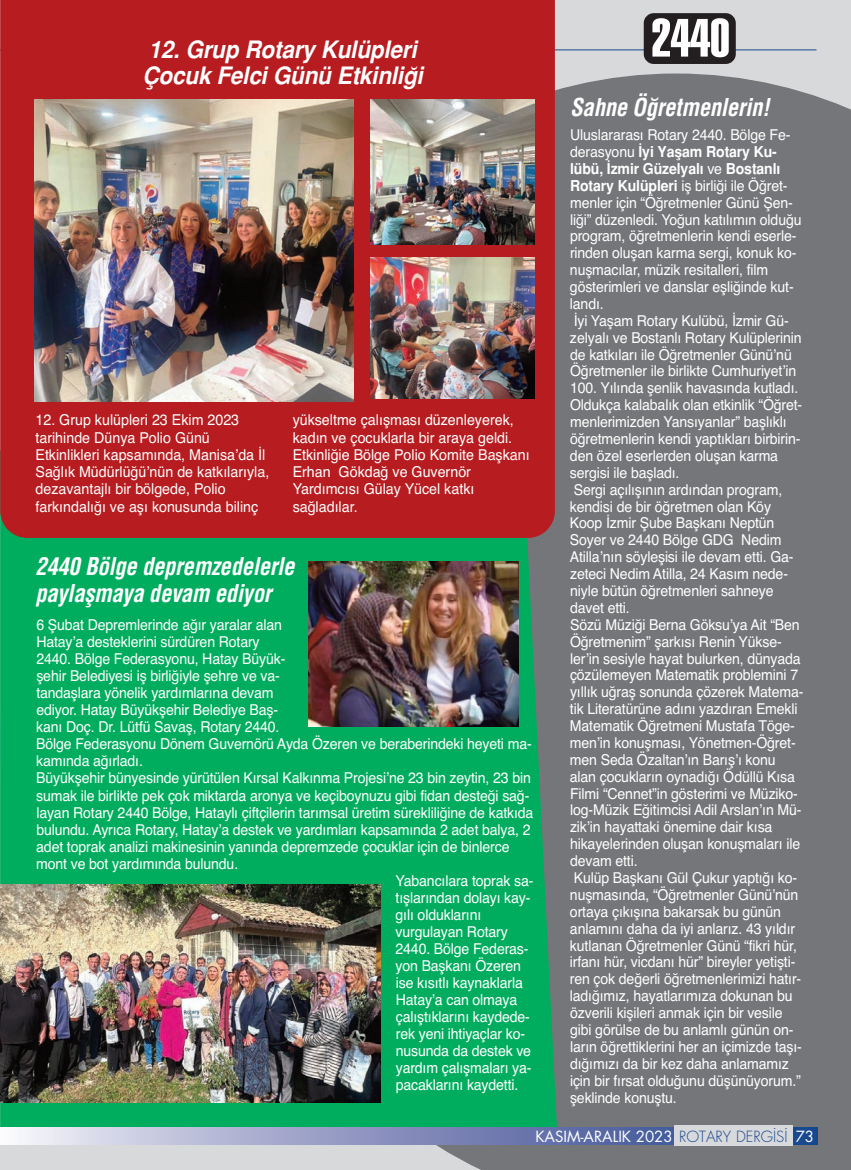
<style>
.page{position:relative;width:851px;height:1170px;background:#fff}
.page>*{position:absolute;margin:0;border:0;box-sizing:border-box;transform-origin:0 0}
.t1{font:52.8px "Helveticam Extra Compress";color:#fff}
.t2{font:italic 700 24px/26.8px "Helveticam Cond";letter-spacing:-.01em;color:#fff;scale:.94 1}
.t3{font:italic 700 24px/25.5px "Helveticam";letter-spacing:-.01em;color:#fff;scale:.94 1}
.t4{font:15px/16.8px "Helvetica";letter-spacing:-.01em;color:#fff;scale:.94 1}
.t5{font:15px/17.2px "Helvetica";letter-spacing:-.01em;color:#fff;scale:.95 1}
.t6{font:700 15px/16.8px "Helveticam";letter-spacing:-.01em;color:#fff;scale:.94 1}
.t7{font:15px "Futura Bookm";color:#fff}
.s1{font-family:"Helvetica";font-weight:400}
.s2{font-family:"Helveticam";font-weight:700}
.s3{font-family:"Futura Lightm";color:#18468e}
</style>
<div class="page">
<div style="left:0;top:0;width:850px;height:1169px;background:#d8d9db"></div>
<hr style="left:0;top:49px;width:816px;height:1px;background:#18468e">
<div style="left:643px;top:13px;width:92px;height:51px;background:#231f20;border-radius:10px"></div>
<div style="left:176px;top:73px;width:674px;height:1096px;background:#757679"></div>
<div style="left:0;top:450px;width:557px;height:692px;background:#00ad5e"></div>
<div style="left:0;top:0;width:555px;height:538px;background:#b61c20"></div>
<img style="left:34px;top:100px;width:319px;height:301px">
<img style="left:370px;top:100px;width:164px;height:144px">
<img style="left:370px;top:257px;width:164px;height:141px">
<img style="left:308px;top:561px;width:210px;height:165px">
<img style="left:0;top:884px;width:381px;height:218px">
<svg style="left:1px;top:1127px;width:816px;height:17px;background:#949dc4"></svg>
<div style="left:674px;top:1125px;width:118px;height:20px;background:#d8d9db"></div>
<h2 class="t3" style="left:142px;top:37px;width:300px">12. Grup Rotary Kulüpleri<br>Çocuk Felci Günü Etkinliği</h2>
<p class="t5" style="left:35px;top:411px;width:247px">12. Grup kulüpleri 23 Ekim 2023 tarihinde Dünya Polio Günü Etkinlikleri kapsamında, Manisa’da İl Sağlık Müdürlüğü’nün de katkılarıyla, dezavantajlı bir bölgede, Polio farkındalığı ve aşı konusunda bilinç</p>
<p class="t5" style="left:292px;top:411px;width:251px">yükseltme çalışması düzenleyerek, kadın ve çocuklarla bir araya geldi.<br>Etkinliğie Bölge Polio Komite Başkanı<br>Erhan Gökdağ ve Guvernör<br>Yardımcısı Gülay Yücel katkı sağladılar.</p>
<h2 class="t2" style="left:35px;top:553px;width:277px">2440 Bölge depremzedelerle paylaşmaya devam ediyor</h2>
<p class="t4" style="left:36px;top:616px;width:263px">6 Şubat Depremlerinde ağır yaralar alan</p>
<p class="t4" style="left:36px;top:633px;width:239px">Hatay’a desteklerini sürdüren Rotary</p>
<p class="t4" style="left:36px;top:650px;width:266px">2440. Bölge Federasyonu, Hatay Büyük-</p>
<p class="t4" style="left:36px;top:667px;width:260px">şehir Belediyesi iş birliğiyle şehre ve va-</p>
<p class="t4" style="left:36px;top:684px;width:254px">tandaşlara yönelik yardımlarına devam</p>
<p class="t4" style="left:36px;top:701px;width:259px">ediyor. Hatay Büyükşehir Belediye Baş-</p>
<p class="t4" style="left:36px;top:718px;width:260px">kanı Doç. Dr. Lütfü Savaş, Rotary 2440.</p>
<p class="t4" style="left:36px;top:735px;width:528px">Bölge Federasyonu Dönem Guvernörü Ayda Özeren ve beraberindeki heyeti ma-</p>
<p class="t4" style="left:36px;top:752px;width:115px">kamında ağırladı.</p>
<p class="t4" style="left:36px;top:769px;width:527px">Büyükşehir bünyesinde yürütülen Kırsal Kalkınma Projesi’ne 23 bin zeytin, 23 bin</p>
<p class="t4" style="left:36px;top:786px;width:526px">sumak ile birlikte pek çok miktarda aronya ve keçiboynuzu gibi fidan desteği sağ-</p>
<p class="t4" style="left:36px;top:803px;width:530px">layan Rotary 2440 Bölge, Hataylı çiftçilerin tarımsal üretim sürekliliğine de katkıda</p>
<p class="t4" style="left:36px;top:821px;width:527px">bulundu. Ayrıca Rotary, Hatay’a destek ve yardımları kapsamında 2 adet balya, 2</p>
<p class="t4" style="left:36px;top:838px;width:505px">adet toprak analizi makinesinin yanında depremzede çocuklar için de binlerce</p>
<p class="t4" style="left:36px;top:855px;width:216px">mont ve bot yardımında bulundu.</p>
<p class="t4" style="left:395px;top:872px;width:148px">Yabancılara toprak sa-</p>
<p class="t4" style="left:395px;top:889px;width:145px">tışlarından dolayı kay-</p>
<p class="t4" style="left:395px;top:906px;width:93px">gılı olduklarını</p>
<p class="t4" style="left:395px;top:923px;width:121px">vurgulayan Rotary</p>
<p class="t4" style="left:395px;top:940px;width:143px">2440. Bölge Federas-</p>
<p class="t4" style="left:395px;top:957px;width:135px">yon Başkanı Özeren</p>
<p class="t4" style="left:396px;top:974px;width:137px">ise kısıtlı kaynaklarla</p>
<p class="t4" style="left:396px;top:991px;width:131px">Hatay’a can olmaya</p>
<p class="t4" style="left:396px;top:1008px;width:144px">çalıştıklarını kaydede-</p>
<p class="t4" style="left:396px;top:1025px;width:139px">rek yeni ihtiyaçlar ko-</p>
<p class="t4" style="left:396px;top:1042px;width:145px">nusunda da destek ve</p>
<p class="t4" style="left:396px;top:1059px;width:146px">yardım çalışmaları ya-</p>
<p class="t4" style="left:395px;top:1076px;width:132px">pacaklarını kaydetti.</p>
<h1 class="t1" style="left:651px;top:6px;width:80px">2440</h1>
<h2 class="t2" style="left:570px;top:94px;width:214px">Sahne Öğretmenlerin!</h2>
<p class="t4" style="left:570px;top:126px;width:236px">Uluslararası Rotary 2440. Bölge Fe-</p>
<p class="t6" style="left:570px;top:143px;width:225px"><span class="s1">derasyonu</span> İyi Yaşam Rotary Ku&shy;lübü, İzmir Güzelyalı <span class="s1">ve</span> Bostanlı</p>
<p class="t4" style="left:569px;top:177px;width:250px"><span class="s2">Rotary Kulüpleri</span> iş birliği ile Öğret&shy;menler için “Öğretmenler Günü Şen&shy;liği” düzenledi. Yoğun katılımın olduğu program, öğretmenlerin kendi eserle&shy;rinden oluşan karma sergi, konuk ko&shy;nuşmacılar, müzik resitalleri, film gösterimleri ve danslar eşliğinde kut&shy;landı.<br>İyi Yaşam Rotary Kulübü, İzmir Gü&shy;zelyalı ve Bostanlı Rotary Kulüplerinin de katkıları ile Öğretmenler Günü’nü Öğretmenler ile birlikte Cumhuriyet’in 100. Yılında şenlik havasında kutladı.<br>Oldukça kalabalık olan etkinlik “Öğret&shy;menlerimizden Yansıyanlar” başlıklı öğretmenlerin kendi yaptıkları birbirin&shy;den özel eserlerden oluşan karma sergisi ile başladı.<br>Sergi açılışının ardından program, kendisi de bir öğretmen olan Köy Koop İzmir Şube Başkanı Neptün Soyer ve 2440 Bölge GDG Nedim Atilla’nın söyleşisi ile devam etti. Ga&shy;zeteci Nedim Atilla, 24 Kasım nede&shy;niyle bütün öğretmenleri sahneye davet etti.<br>Sözü Müziği Berna Göksu’ya Ait “Ben Öğretmenim” şarkısı Renin Yükse&shy;ler’in sesiyle hayat bulurken, dünyada çözülemeyen Matematik problemini 7 yıllık uğraş sonunda çözerek Matema&shy;tik Literatürüne adını yazdıran Emekli Matematik Öğretmeni Mustafa Töge&shy;men’in konuşması, Yönetmen-Öğret&shy;men Seda Özaltan’ın Barış’ı konu alan çocukların oynadığı Ödüllü Kısa Filmi “Cennet”in gösterimi ve Müziko&shy;log-Müzik Eğitimcisi Adil Arslan’ın Mü&shy;zik’in hayattaki önemine dair kısa hikayelerinden oluşan konuşmaları ile devam etti.<br>Kulüp Başkanı Gül Çukur yaptığı ko&shy;nuşmasında, “Öğretmenler Günü’nün ortaya çıkışına bakarsak bu günün anlamını daha da iyi anlarız. 43 yıldır kutlanan Öğretmenler Günü “fikri hür, irfanı hür, vicdanı hür” bireyler yetişti&shy;ren çok değerli öğretmenlerimizi hatır&shy;ladığımız, hayatlarımıza dokunan bu özverili kişileri anmak için bir vesile gibi görülse de bu anlamlı günün on&shy;ların öğrettiklerini her an içimizde taşı&shy;dığımızı da bir kez daha anlamamız için bir fırsat olduğunu düşünüyorum.” şeklinde konuştu.</p>
<p class="t7" style="left:535px;top:1126px;width:280px">KASIM-ARALIK 2023 <span class="s3">ROTARY DERGİSİ</span> 73</p>
</div>
